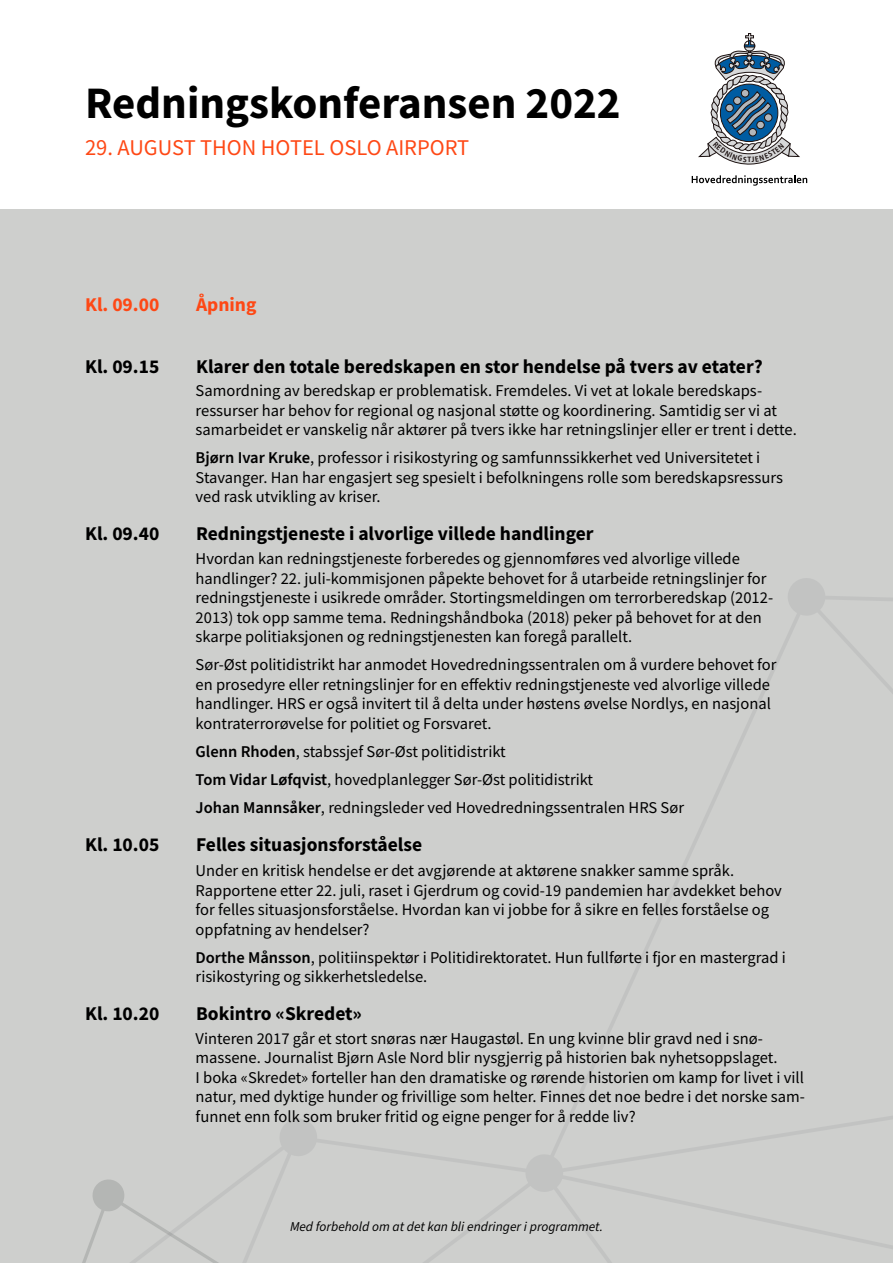
<style>
.page{position:relative;width:893px;height:1263px;background:#fff}
.page>*{position:absolute;margin:0;border:0;box-sizing:border-box;transform-origin:0 0}
.t1{font:700 45px "Source Sans Pro";color:#000}
.t2{font:22.5px "Source Sans Pro";color:#fe4815}
.t3{font:700 19.5px "Source Sans Pro";color:#000}
.t4{font:700 19.5px "Source Sans Pro";color:#fe4815}
.t5{font:16.5px/19.5px "Source Sans Pro";color:#000}
.t6{font:italic 13.5px "Source Sans Pro";color:#000}
.t7{font:700 6.9px "Koz Go Pr 6 N";color:#1e1413}
.s1{font-weight:600}
</style>
<div class="page">
<div style="left:0;top:210px;width:893px;height:1053px;background:#cecfcd"></div>
<svg style="left:788px;top:578px;width:38px;height:39px"></svg>
<svg style="left:280px;top:1119px;width:37px;height:16px"></svg>
<svg style="left:240px;top:1135px;width:653px;height:128px"></svg>
<svg style="left:543px;top:596px;width:265px;height:578px"></svg>
<svg style="left:82px;top:1179px;width:331px;height:84px"></svg>
<svg style="left:692px;top:175px;width:115px;height:11px"></svg>
<svg style="left:698px;top:33px;width:102px;height:132px"></svg>
<h1 class="t1" style="left:85px;top:72px;width:537px">Redningskonferansen 2022</h1>
<h2 class="t2" style="left:85px;top:133px;width:386px">29. AUGUST THON HOTEL OSLO AIRPORT</h2>
<p class="t4" style="left:85px;top:291px;width:76px">Kl. 09.00</p>
<p class="t4" style="left:196px;top:291px;width:62px">Åpning</p>
<p class="t7" style="left:747px;top:156px;width:5px">T</p>
<p class="t3" style="left:85px;top:353px;width:76px">Kl. 09.15</p>
<p class="t3" style="left:196px;top:353px;width:568px">Klarer den totale beredskapen en stor hendelse på tvers av etater?</p>
<p class="t5" style="left:196px;top:381px;width:603px">Samordning av beredskap er problematisk. Fremdeles. Vi vet at lokale beredskaps&shy;ressurser har behov for regional og nasjonal støtte og koordinering. Samtidig ser vi at samarbeidet er vanskelig når aktører på tvers ikke har retningslinjer eller er trent i dette.</p>
<p class="t5" style="left:196px;top:448px;width:589px"><span class="s1">Bjørn Ivar Kruke</span>, professor i risikostyring og samfunnssikkerhet ved Universitetet i<br>Stavanger. Han har engasjert seg spesielt i befolkningens rolle som beredskapsressurs ved rask utvikling av kriser.</p>
<p class="t3" style="left:85px;top:521px;width:76px">Kl. 09.40</p>
<p class="t3" style="left:196px;top:521px;width:399px">Redningstjeneste i alvorlige villede handlinger</p>
<p class="t5" style="left:196px;top:549px;width:578px">Hvordan kan redningstjeneste forberedes og gjennomføres ved alvorlige villede handlinger? 22. juli-kommisjonen påpekte behovet for å utarbeide retningslinjer for redningstjeneste i usikrede områder. Stortingsmeldingen om terrorberedskap (2012- 2013) tok opp samme tema. Redningshåndboka (2018) peker på behovet for at den skarpe politiaksjonen og redningstjenesten kan foregå parallelt.</p>
<p class="t5" style="left:196px;top:655px;width:582px">Sør-Øst politidistrikt har anmodet Hovedredningssentralen om å vurdere behovet for en prosedyre eller retningslinjer for en effektiv redningstjeneste ved alvorlige villede handlinger. HRS er også invitert til å delta under høstens øvelse Nordlys, en nasjonal kontraterrorøvelse for politiet og Forsvaret.</p>
<p class="t5" style="left:196px;top:737px;width:490px;line-height:28px"><span class="s1">Glenn Rhoden</span>, stabssjef Sør-Øst politidistrikt<br><span class="s1">Tom Vidar Løfqvist</span>, hovedplanlegger Sør-Øst politidistrikt<br><span class="s1">Johan Mannsåker</span>, redningsleder ved Hovedredningssentralen HRS Sør</p>
<p class="t3" style="left:85px;top:831px;width:76px">Kl. 10.05</p>
<p class="t3" style="left:196px;top:831px;width:228px">Felles situasjonsforståelse</p>
<p class="t5" style="left:196px;top:861px;width:588px">Under en kritisk hendelse er det avgjørende at aktørene snakker samme språk.<br>Rapportene etter 22. juli, raset i Gjerdrum og covid-19 pandemien har avdekket behov for felles situasjonsforståelse. Hvordan kan vi jobbe for å sikre en felles forståelse og oppfatning av hendelser?</p>
<p class="t5" style="left:196px;top:947px;width:592px"><span class="s1">Dorthe Månsson</span>, politiinspektør i Politidirektoratet. Hun fullførte i fjor en mastergrad i risikostyring og sikkerhetsledelse.</p>
<p class="t3" style="left:85px;top:1000px;width:76px">Kl. 10.20</p>
<p class="t3" style="left:196px;top:1000px;width:167px">Bokintro «Skredet»</p>
<p class="t5" style="left:196px;top:1028px;width:611px">Vinteren 2017 går et stort snøras nær Haugastøl. En ung kvinne blir gravd ned i snø&shy;massene. Journalist Bjørn Asle Nord blir nysgjerrig på historien bak nyhetsoppslaget.<br>I boka «Skredet» forteller han den dramatiske og rørende historien om kamp for livet i vill natur, med dyktige hunder og frivillige som helter. Finnes det noe bedre i det norske sam&shy;funnet enn folk som bruker fritid og eigne penger for å redde liv?</p>
<p class="t6" style="left:290px;top:1218px;width:314px">Med forbehold om at det kan bli endringer i programmet.</p>
</div>
